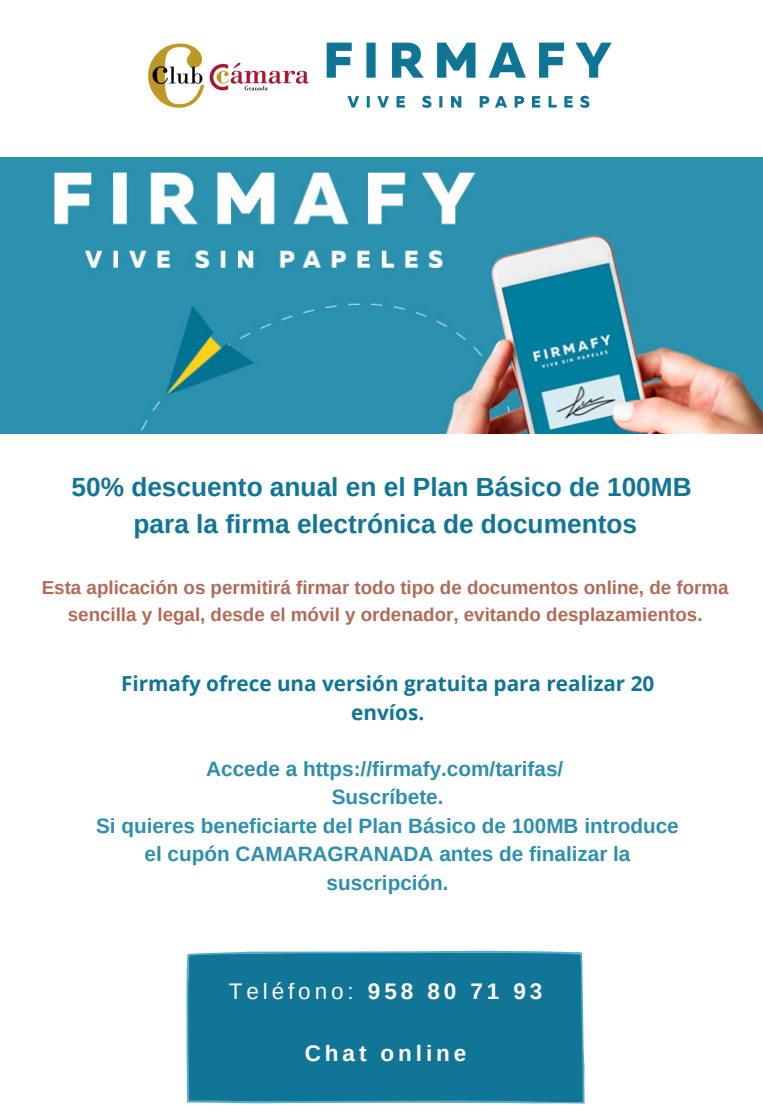
<style>
.page{position:relative;width:763px;height:1117px;background:#fff}
.page>*{position:absolute;margin:0;border:0;box-sizing:border-box;transform-origin:0 0}
.t1{font:700 26.25px "Arimo";color:#107597}
.t2{font:22.5px "Arimo";letter-spacing:.175em;color:#fff}
.t3{font:700 22.5px "Arimo";letter-spacing:.175em;color:#fff}
.t4{font:700 20.75px/28.5px "Arimo";color:#2d8fae;text-align:center}
.t5{font:700 20.75px/28.5px "Open Sans";color:#107597;text-align:center}
.t6{font:700 18.75px/26.2px "Arimo";color:#b26a57;text-align:center}
.s1{font-weight:700}
</style>
<div class="page">
<img style="left:148px;top:43px;width:161px;height:65px">
<img style="left:326px;top:42px;width:286px;height:66px">
<div style="left:186px;top:950px;width:398px;height:153px;background:#107597"></div>
<img style="left:0;top:157px;width:762px;height:277px">
<p class="t1" style="left:71px;top:472px;width:621px">50% descuento anual en el Plan Básico de 100MB</p>
<p class="t1" style="left:133px;top:509px;width:505px">para la firma electrónica de documentos</p>
<p class="t6" style="left:42px;top:575px;width:688px">Esta aplicación os permitirá firmar todo tipo de documentos online, de forma sencilla y legal, desde el móvil y ordenador, evitando desplazamientos.</p>
<p class="t5" style="left:121px;top:669px;width:534px">Firmafy ofrece una versión gratuita para realizar 20 envíos.</p>
<p class="t4" style="left:206px;top:754px;width:358px">Accede a https://firmafy.com/tarifas/</p>
<p class="t4" style="left:331px;top:783px;width:113px">Suscríbete.</p>
<p class="t4" style="left:96px;top:811px;width:584px">Si quieres beneficiarte del Plan Básico de 100MB introduce el cupón CAMARAGRANADA antes de finalizar la suscripción.</p>
<p class="t2" style="left:229px;top:978px;width:315px">Teléfono: <span class="s1">958 80 71 93</span></p>
<p class="t3" style="left:304px;top:1040px;width:163px">Chat online</p>
</div>
